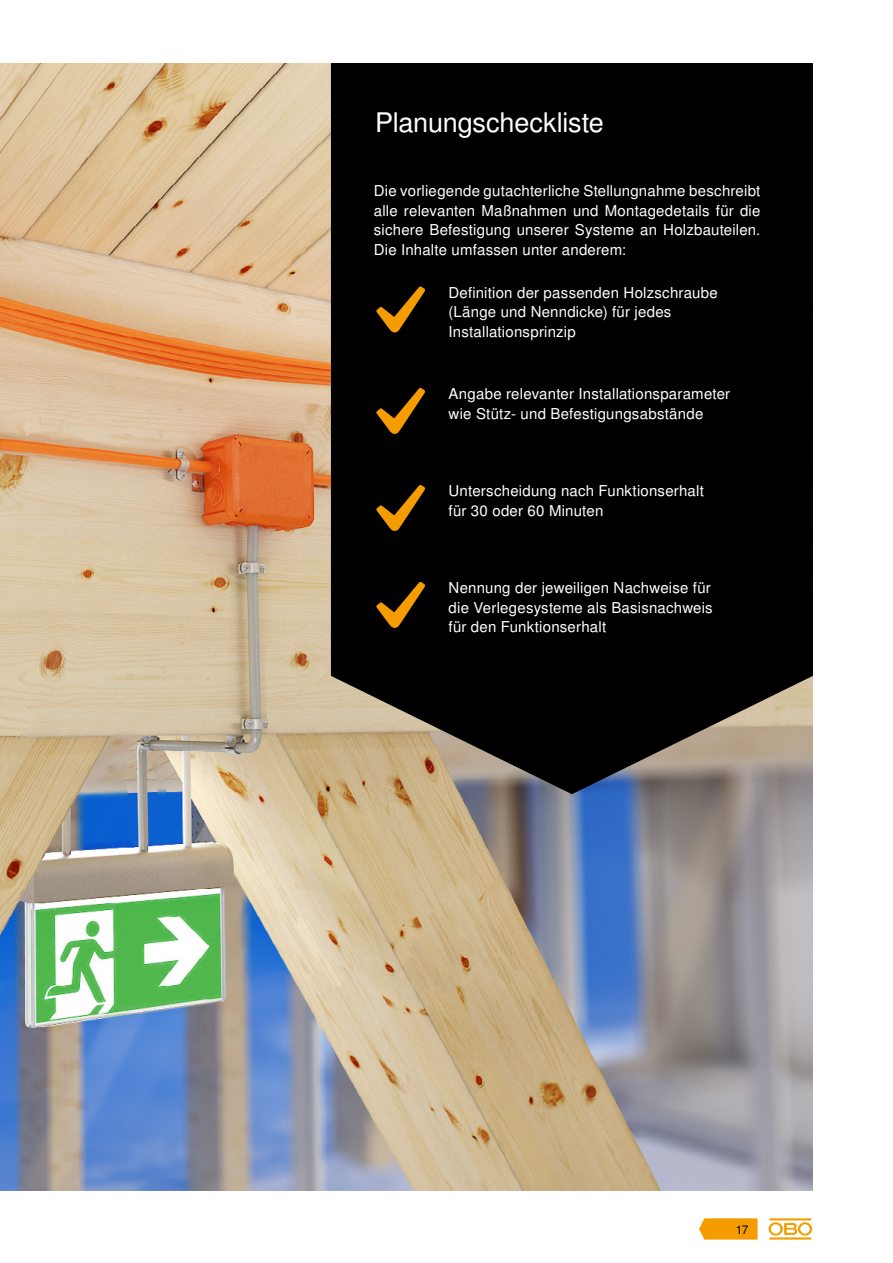
<style>
.page{position:relative;width:893px;height:1263px;background:#fff}
.page>*{position:absolute;margin:0;border:0;box-sizing:border-box;transform-origin:0 0}
.t1{font:27px "Nimbus San LOT";letter-spacing:-.005em;color:#fff}
.t2{font:15px/19.5px "Nimbus San LOT";letter-spacing:.015em;color:#fff}
.t3{font:12px "Nimbus San LOT";color:#000}
</style>
<div class="page">
<img style="left:0;top:64px;width:812px;height:1127px">
<svg style="left:330px;top:63px;width:483px;height:732px;background:#0f0d0c"></svg>
<svg style="left:376px;top:286px;width:49px;height:46px;background:#492e00"></svg>
<svg style="left:376px;top:388px;width:49px;height:46px;background:#492e00"></svg>
<svg style="left:376px;top:485px;width:49px;height:46px;background:#492e00"></svg>
<svg style="left:376px;top:582px;width:49px;height:46px;background:#492e00"></svg>
<svg style="left:699px;top:1218px;width:59px;height:21px"></svg>
<hr style="left:769px;top:1237px;width:42px;height:2px;background:#f59c00">
<svg style="left:768px;top:1222px;width:44px;height:13px"></svg>
<hr style="left:769px;top:1218px;width:42px;height:2px;background:#f59c00">
<h1 class="t1" style="left:375px;top:106px;width:230px">Planungscheckliste</h1>
<p class="t2" style="left:374px;top:182px;width:388px;text-align:justify">Die vorliegende gutachterliche Stellungnahme beschreibt alle relevanten Maßnahmen und Montagedetails für die sichere Befestigung unserer Systeme an Holzbauteilen.<br>Die Inhalte umfassen unter anderem:</p>
<p class="t2" style="left:449px;top:283px;width:271px">Definition der passenden Holzschraube (Länge und Nenndicke) für jedes<br>Installationsprinzip</p>
<p class="t2" style="left:449px;top:385px;width:283px">Angabe relevanter Installationsparameter wie Stütz- und Befestigungsabstände</p>
<p class="t2" style="left:449px;top:482px;width:257px">Unterscheidung nach Funktionserhalt für 30 oder 60 Minuten</p>
<p class="t2" style="left:449px;top:579px;width:266px">Nennung der jeweiligen Nachweise für die Verlegesysteme als Basisnachweis für den Funktionserhalt</p>
<p class="t3" style="left:736px;top:1222px;width:14px">17</p>
</div>
